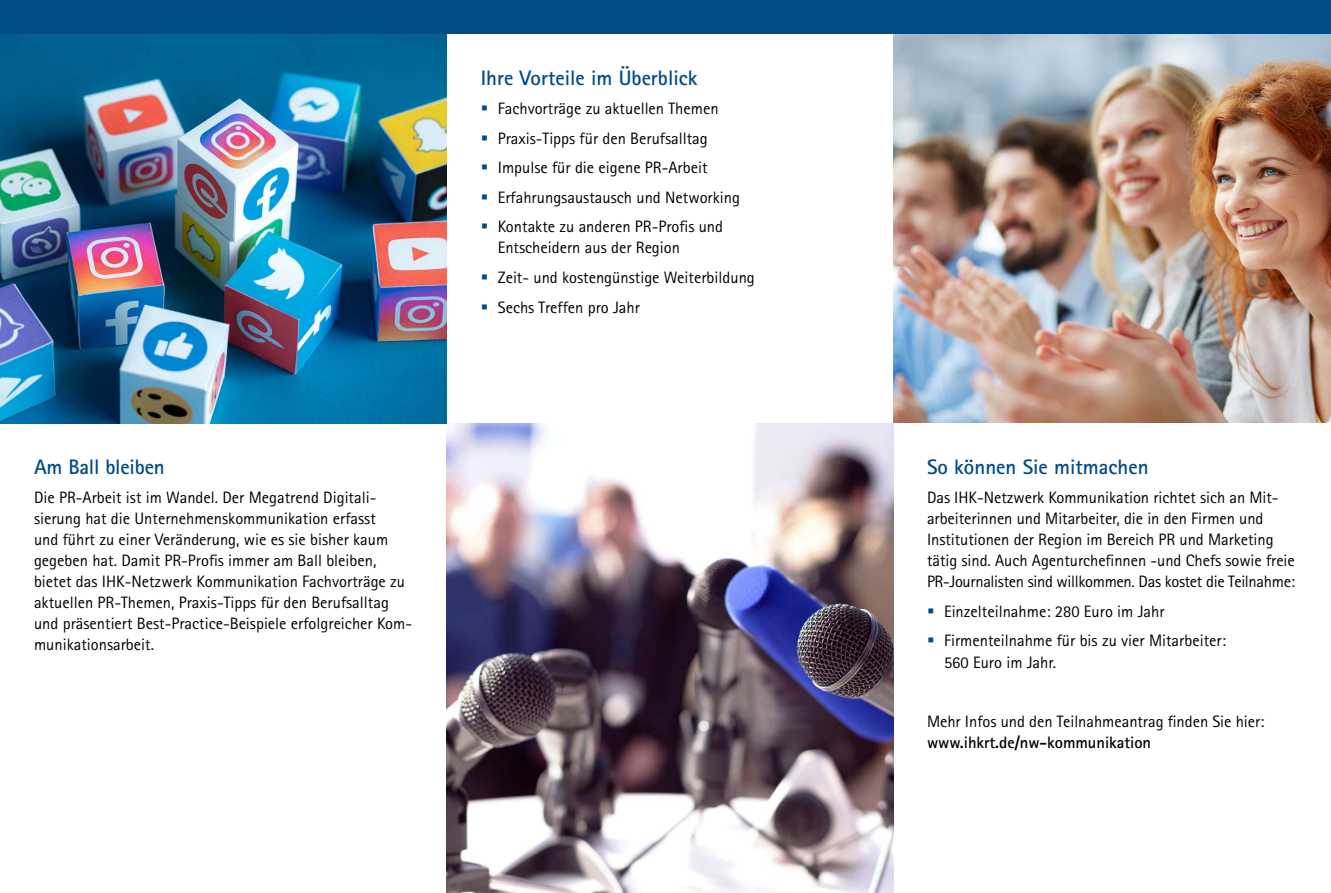
<style>
.page{position:relative;width:1331px;height:893px;background:#fff}
.page>*{position:absolute;margin:0;border:0;box-sizing:border-box;transform-origin:0 0}
.t1{font:700 21px "Rotis Sans Serif";color:#004b88}
.t2{font:16.5px/21px "Rotis Sans Serif";color:#000}
.t3{font:700 16.5px "Rotis Sans Serif";letter-spacing:-.005em;color:#000}
</style>
<div class="page">
<div style="left:0;top:0;width:1331px;height:34px;background:#004b88"></div>
<img style="left:446px;top:423px;width:447px;height:470px">
<img style="left:893px;top:34px;width:438px;height:389px">
<img style="left:0;top:34px;width:446px;height:389px">
<p class="t1" style="left:34px;top:453px;width:132px">Am Ball bleiben</p>
<p class="t2" style="left:34px;top:487px;width:380px">Die PR-Arbeit ist im Wandel. Der Megatrend Digitali&shy;sierung hat die Unternehmenskommunikation erfasst<br>und führt zu einer Veränderung, wie es sie bisher kaum gegeben hat. Damit PR-Profis immer am Ball bleiben, bietet das IHK-Netzwerk Kommunikation Fachvorträge zu aktuellen PR-Themen, Praxis-Tipps für den Berufsalltag und präsentiert Best-Practice-Beispiele erfolgreicher Kom&shy;munikationsarbeit.</p>
<p class="t1" style="left:481px;top:64px;width:218px">Ihre Vorteile im Überblick</p>
<p class="t2" style="left:498px;top:94px;width:244px;line-height:29.5px">Fachvorträge zu aktuellen Themen Praxis-Tipps für den Berufsalltag Impulse für die eigene PR-Arbeit Erfahrungsaustausch und Networking Kontakte zu anderen PR-Profis und</p>
<p class="t2" style="left:498px;top:233px;width:259px;line-height:29.8px">Entscheidern aus der Region<br>Zeit- und kostengünstige Weiterbildung<br>Sechs Treffen pro Jahr</p>
<p class="t1" style="left:927px;top:453px;width:223px">So können Sie mitmachen</p>
<p class="t2" style="left:927px;top:487px;width:369px">Das IHK-Netzwerk Kommunikation richtet sich an Mit&shy;arbeiterinnen und Mitarbeiter, die in den Firmen und Institutionen der Region im Bereich PR und Marketing tätig sind. Auch Agenturchefinnen -und Chefs sowie freie PR-Journalisten sind willkommen. Das kostet die Teilnahme:</p>
<p class="t2" style="left:944px;top:596px;width:283px;line-height:29.5px">Einzelteilnahme: 280 Euro im Jahr<br>Firmenteilnahme für bis zu vier Mitarbeiter:</p>
<p class="t2" style="left:944px;top:652px;width:114px">560 Euro im Jahr.</p>
<p class="t2" style="left:927px;top:711px;width:339px">Mehr Infos und den Teilnahmeantrag finden Sie hier:</p>
<p class="t3" style="left:927px;top:732px;width:226px">www.ihkrt.de/nw-kommunikation</p>
</div>
